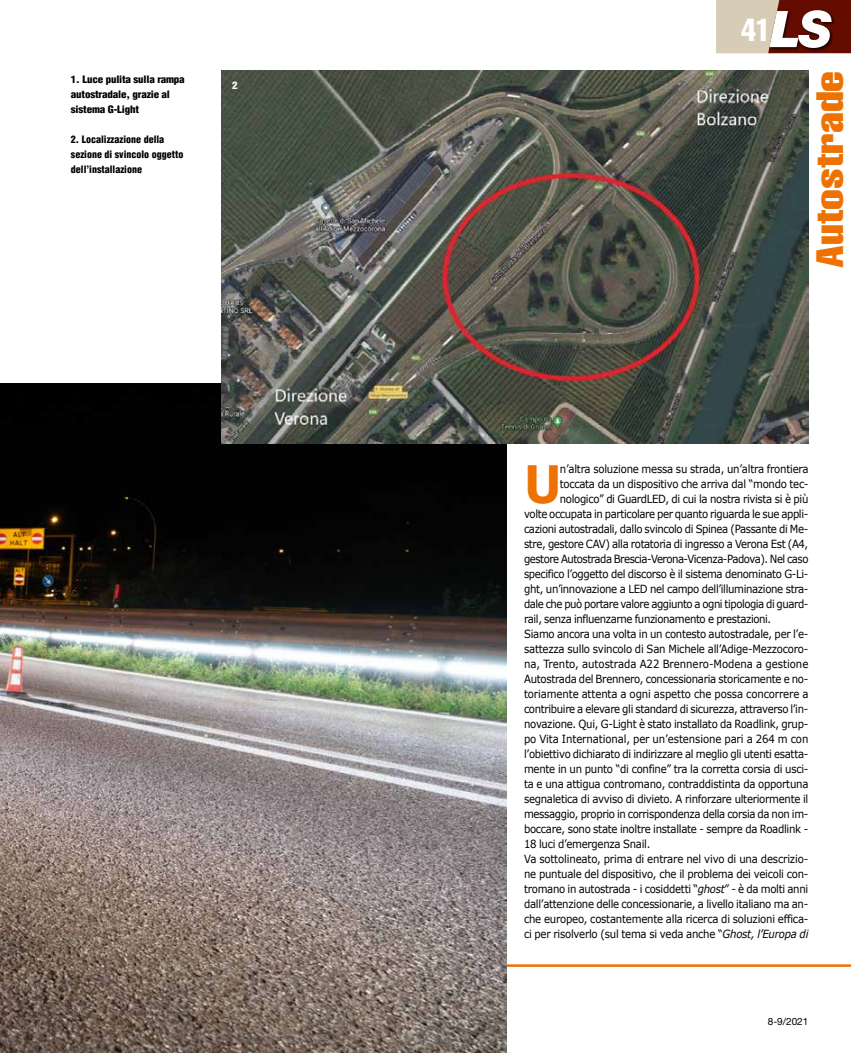
<style>
.page{position:relative;width:851px;height:1053px;background:#fff}
.page>*{position:absolute;margin:0;border:0;box-sizing:border-box;transform-origin:0 0}
.t1{font:700 51.38px "Verdana";color:#ee7203;scale:.9 1}
.t2{font:extra-condensed 37.5px "Helvetica";color:#ee7203;scale:1.3 1}
.t3{font:extra-condensed 31.25px "Helvetica";color:#fff}
.t4{font:11.25px "Verdana";letter-spacing:-.03em;color:#000;scale:.9 1}
.t5{font:11.25px "Verdana";letter-spacing:-.01em;color:#000;scale:.9 1}
.t6{font:11.25px "Verdana";letter-spacing:-.005em;color:#000;scale:.9 1}
.t7{font:900 condensed 10px/15px "Helvetica";color:#000}
.t8{font:900 condensed 10px/15px "Helvetica";color:#000;scale:1.1 1}
.t9{font:10px "Helvetica Neue";color:#000}
.t10{font:900 condensed 10px "Helvetica";color:#fff;scale:1.1 1}
.s1{font-family:"Helvetica Neue";font-weight:900;font-style:italic;font-stretch:normal;font-size:50.5px}
.s2{font-style:italic}
</style>
<div class="page">
<hr style="left:0;top:964px;width:850px;height:2px;background:#ee7203">
<img style="left:0;top:383px;width:506px;height:669px">
<svg style="left:716px;top:0;width:134px;height:53px;background:#b3917e"></svg>
<div style="left:768px;top:9px;width:68px;height:44px;background:#000;opacity:.75"></div>
<img style="left:222px;top:71px;width:586px;height:372px">
<p class="t8" style="left:71px;top:72px;width:105px">1. Luce pulita sulla rampa autostradale, grazie al sistema G-Light</p>
<p class="t7" style="left:71px;top:132px;width:114px">2. Localizzazione della sezione di svincolo oggetto dell’installazione</p>
<p class="t10" style="left:232px;top:79px;width:6px">2</p>
<h3 class="t3" style="left:741px;top:10px;width:92px">41<span class="s1">LS</span></h3>
<h2 class="t2" style="left:805px;top:268px;width:153px;rotate:-90deg">Autostrade</h2>
<h1 class="t1" style="left:524px;top:450px;width:43px">U</h1>
<p class="t4" style="left:560px;top:461px;width:277px">n’altra soluzione messa su strada, un’altra frontiera</p>
<p class="t4" style="left:560px;top:476px;width:277px">toccata da un dispositivo che arriva dal “mondo tec-</p>
<p class="t4" style="left:560px;top:491px;width:277px">nologico” di GuardLED, di cui la nostra rivista si è più</p>
<p class="t4" style="left:524px;top:506px;width:317px">volte occupata in particolare per quanto riguarda le sue appli-</p>
<p class="t4" style="left:524px;top:521px;width:317px">cazioni autostradali, dallo svincolo di Spinea (Passante di Me-</p>
<p class="t4" style="left:524px;top:536px;width:317px">stre, gestore CAV) alla rotatoria di ingresso a Verona Est (A4,</p>
<p class="t4" style="left:524px;top:551px;width:317px">gestore Autostrada Brescia-Verona-Vicenza-Padova). Nel caso</p>
<p class="t4" style="left:524px;top:566px;width:317px">specifico l’oggetto del discorso è il sistema denominato G-Li-</p>
<p class="t4" style="left:524px;top:581px;width:317px">ght, un’innovazione a LED nel campo dell’illuminazione stra-</p>
<p class="t4" style="left:524px;top:596px;width:317px">dale che può portare valore aggiunto a ogni tipologia di guard-</p>
<p class="t4" style="left:524px;top:611px;width:276px">rail, senza influenzarne funzionamento e prestazioni.</p>
<p class="t4" style="left:524px;top:626px;width:317px">Siamo ancora una volta in un contesto autostradale, per l’e-</p>
<p class="t4" style="left:524px;top:641px;width:317px">sattezza sullo svincolo di San Michele all’Adige-Mezzocoro-</p>
<p class="t6" style="left:524px;top:656px;width:317px">na, Trento, autostrada A22 Brennero-Modena a gestione</p>
<p class="t4" style="left:524px;top:671px;width:317px">Autostrada del Brennero, concessionaria storicamente e no-</p>
<p class="t5" style="left:524px;top:686px;width:317px">toriamente attenta a ogni aspetto che possa concorrere a</p>
<p class="t4" style="left:524px;top:701px;width:317px">contribuire a elevare gli standard di sicurezza, attraverso l’in-</p>
<p class="t4" style="left:524px;top:716px;width:317px">novazione. Qui, G-Light è stato installato da Roadlink, grup-</p>
<p class="t5" style="left:524px;top:731px;width:317px">po Vita International, per un’estensione pari a 264 m con</p>
<p class="t4" style="left:524px;top:746px;width:317px">l’obiettivo dichiarato di indirizzare al meglio gli utenti esatta-</p>
<p class="t4" style="left:524px;top:761px;width:317px">mente in un punto “di confine” tra la corretta corsia di usci-</p>
<p class="t4" style="left:524px;top:776px;width:317px">ta e una attigua contromano, contraddistinta da opportuna</p>
<p class="t4" style="left:524px;top:791px;width:317px">segnaletica di avviso di divieto. A rinforzare ulteriormente il</p>
<p class="t4" style="left:524px;top:806px;width:317px">messaggio, proprio in corrispondenza della corsia da non im-</p>
<p class="t4" style="left:524px;top:821px;width:317px">boccare, sono state inoltre installate - sempre da Roadlink -</p>
<p class="t4" style="left:524px;top:836px;width:142px">18 luci d’emergenza Snail.</p>
<p class="t4" style="left:524px;top:851px;width:317px">Va sottolineato, prima di entrare nel vivo di una descrizio-</p>
<p class="t4" style="left:524px;top:866px;width:317px">ne puntuale del dispositivo, che il problema dei veicoli con-</p>
<p class="t4" style="left:524px;top:881px;width:317px">tromano in autostrada - i cosiddetti “<span class="s2">ghost</span>” - è da molti anni</p>
<p class="t4" style="left:524px;top:896px;width:317px">dall’attenzione delle concessionarie, a livello italiano ma an-</p>
<p class="t4" style="left:524px;top:911px;width:317px">che europeo, costantemente alla ricerca di soluzioni effica-</p>
<p class="t4" style="left:524px;top:926px;width:317px">ci per risolverlo (sul tema si veda anche “<span class="s2">Ghost, l’Europa di</span></p>
<p class="t9" style="left:767px;top:1015px;width:42px">8-9/2021</p>
</div>
